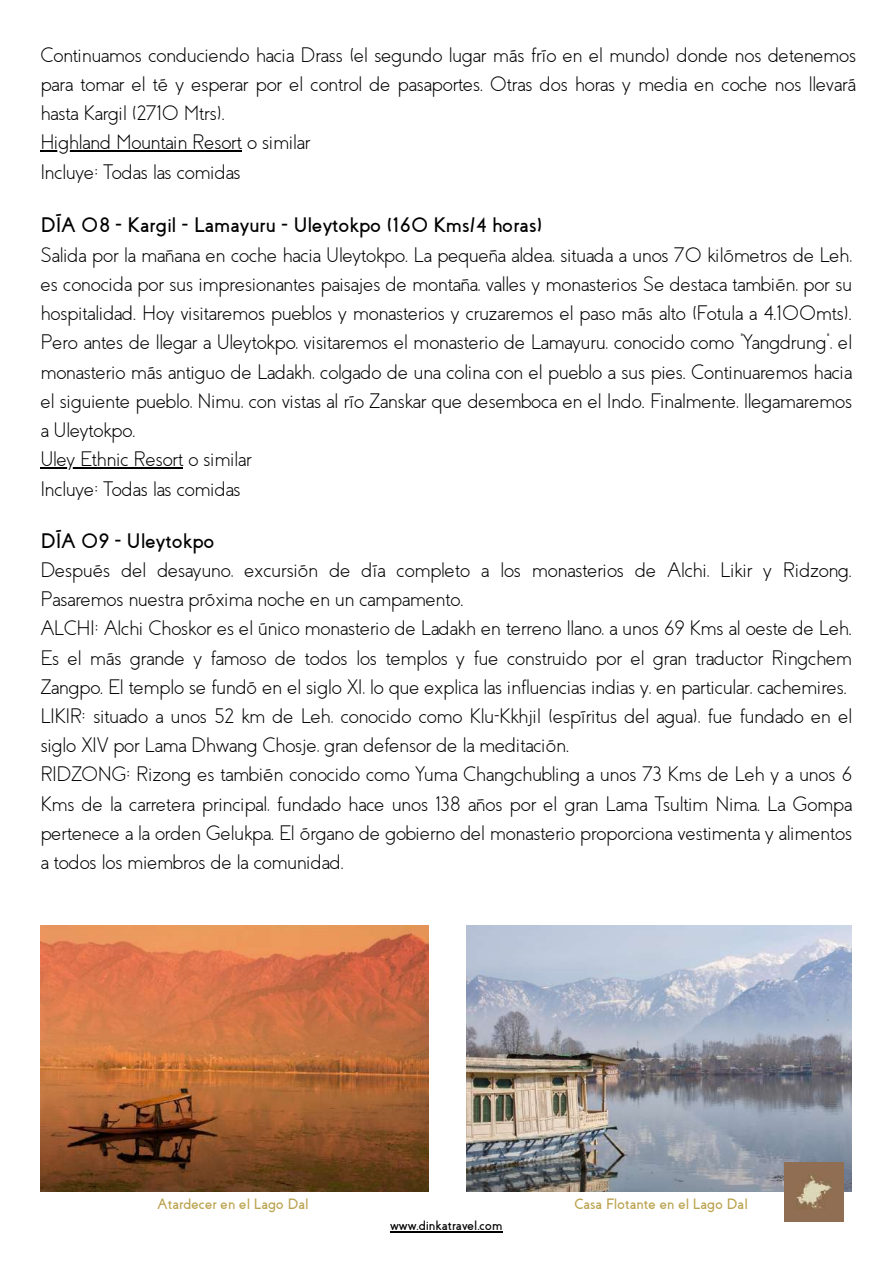
<style>
.page{position:relative;width:893px;height:1264px;background:#fff}
.page>*{position:absolute;margin:0;border:0;box-sizing:border-box;transform-origin:0 0}
.t1{font:300 21px/29.2px "Coves";color:#000}
.t2{font:700 21px "Coves";color:#000}
.t3{font:700 15px "Coves";color:#bba350}
.t4{font:700 13.5px "Coves";color:#000}
</style>
<div class="page">
<hr style="left:390px;top:1230px;width:112px;height:2px;background:#000">
<hr style="left:41px;top:150px;width:201px;height:2px;background:#000">
<img style="left:41px;top:925px;width:387px;height:266px">
<img style="left:466px;top:925px;width:385px;height:266px">
<img style="left:784px;top:1162px;width:59px;height:59px">
<hr style="left:41px;top:467px;width:142px;height:1px;background:#000">
<p class="t1" style="left:41px;top:40px;width:817px">Continuamos conduciendo hacia Drass (el segundo lugar más frío en el mundo) donde nos detenemos para tomar el té y esperar por el control de pasaportes. Otras dos horas y media en coche nos llevará hasta Kargil (2710 Mtrs).<br>Highland Mountain Resort o similar<br>Incluye: Todas las comidas</p>
<p class="t2" style="left:41px;top:215px;width:503px">DÍA 08 - Kargil - Lamayuru - Uleytokpo (160 Kms/4 horas)</p>
<p class="t1" style="left:41px;top:240px;width:812px">Salida por la mañana en coche hacia Uleytokpo. La pequeña aldea, situada a unos 70 kilómetros de Leh, es conocida por sus impresionantes paisajes de montaña, valles y monasterios Se destaca también, por su hospitalidad. Hoy visitaremos pueblos y monasterios y cruzaremos el paso más alto (Fotula a 4.100mts).<br>Pero antes de llegar a Uleytokpo, visitaremos el monasterio de Lamayuru, conocido como “Yangdrung”, el monasterio más antiguo de Ladakh, colgado de una colina con el pueblo a sus pies. Continuaremos hacia el siguiente pueblo, Nimu, con vistas al río Zanskar que desemboca en el Indo. Finalmente, llegamaremos a Uleytokpo.<br>Uley Ethnic Resort o similar<br>Incluye: Todas las comidas</p>
<p class="t2" style="left:41px;top:530px;width:175px">DÍA 09 - Uleytokpo</p>
<p class="t1" style="left:41px;top:555px;width:812px">Después del desayuno, excursión de día completo a los monasterios de Alchi, Likir y Ridzong.<br>Pasaremos nuestra próxima noche en un campamento.<br>ALCHI: Alchi Choskor es el único monasterio de Ladakh en terreno llano, a unos 69 Kms al oeste de Leh.<br>Es el más grande y famoso de todos los templos y fue construido por el gran traductor Ringchem Zangpo. El templo se fundó en el siglo XI, lo que explica las influencias indias y, en particular, cachemires.<br>LIKIR: situado a unos 52 km de Leh, conocido como Klu-Kkhjil (espíritus del agua), fue fundado en el siglo XIV por Lama Dhwang Chosje, gran defensor de la meditación.<br>RIDZONG: Rizong es también conocido como Yuma Changchubling a unos 73 Kms de Leh y a unos 6<br>Kms de la carretera principal, fundado hace unos 138 años por el gran Lama Tsultim Nima. La Gompa pertenece a la orden Gelukpa. El órgano de gobierno del monasterio proporciona vestimenta y alimentos a todos los miembros de la comunidad.</p>
<p class="t3" style="left:157px;top:1196px;width:153px">Atardecer en el Lago Dal</p>
<p class="t3" style="left:574px;top:1196px;width:175px">Casa Flotante en el Lago Dal</p>
<p class="t4" style="left:390px;top:1218px;width:114px">www.dinkatravel.com</p>
</div>
